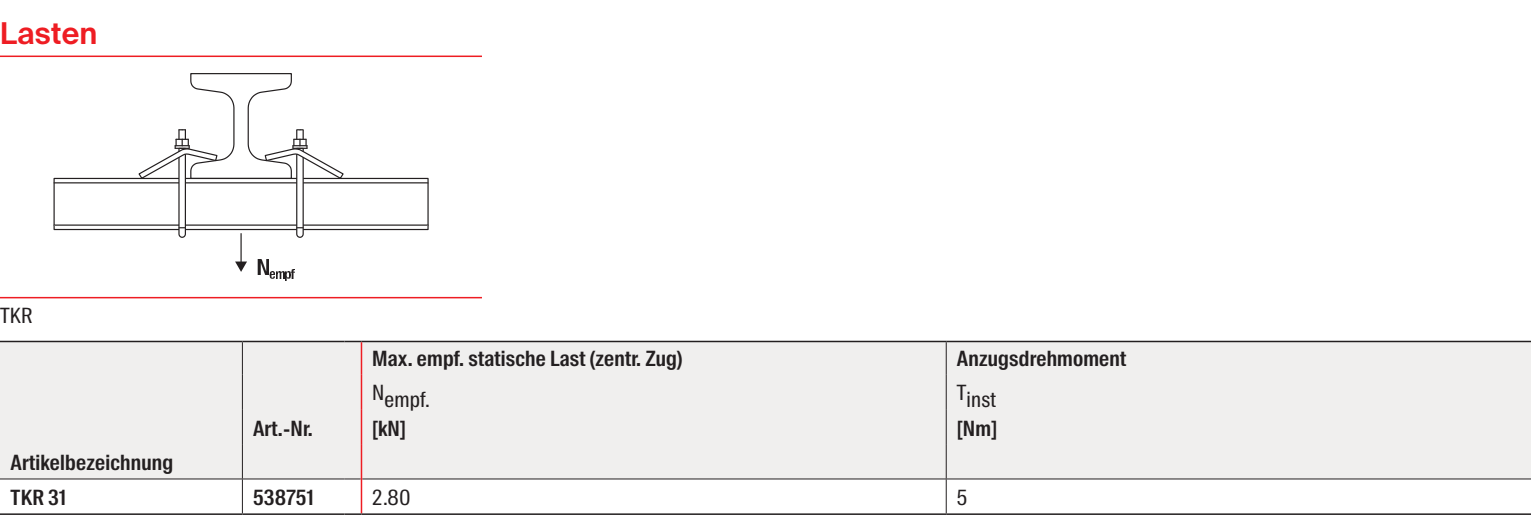
<style>
.page{position:relative;width:1531px;height:528px;background:#fff}
.page>*{position:absolute;margin:0;border:0;box-sizing:border-box;transform-origin:0 0}
.CB_AF_02_SUBHEAD_SB{font:600 30px "fischerstrong";letter-spacing:.005em;color:#ee1d23}
.CB_AF_07_TABELLE_HEA{font:600 21px "fischerstrong Cond";letter-spacing:.01em;color:#231f20}
.CB_AF_07_TABELLE_COP{font:21px "fischerstrong Cond";letter-spacing:.01em;color:#231f20}
.CB_AF_07_TABLE_ITEM{font:600 21px "fischerstrong Cond";letter-spacing:.01em;color:#231f20}
</style>
<div class="page">
<div style="left:0;top:342px;width:1531px;height:136px;background:#f0efee"></div>
<svg style="left:0;top:479px;width:1531px;height:34px"></svg>
<hr style="left:0;top:340px;width:242px;height:2px;background:#231f20">
<hr style="left:242px;top:340px;width:102px;height:2px;background:#231f20">
<svg style="left:344px;top:340px;width:17px;height:2px"></svg>
<hr style="left:361px;top:340px;width:585px;height:2px;background:#231f20">
<hr style="left:946px;top:340px;width:585px;height:2px;background:#231f20">
<hr style="left:0;top:478px;width:242px;height:1px;background:#231f20">
<hr style="left:242px;top:478px;width:102px;height:1px;background:#231f20">
<svg style="left:344px;top:478px;width:17px;height:1px"></svg>
<hr style="left:362px;top:478px;width:584px;height:1px;background:#231f20">
<hr style="left:946px;top:478px;width:585px;height:1px;background:#231f20">
<hr style="left:242px;top:342px;width:1px;height:32px;background:#231f20">
<hr style="left:242px;top:374px;width:1px;height:35px;background:#231f20">
<hr style="left:242px;top:409px;width:1px;height:35px;background:#231f20">
<hr style="left:242px;top:444px;width:1px;height:34px;background:#231f20">
<hr style="left:242px;top:479px;width:1px;height:34px;background:#231f20">
<hr style="left:946px;top:479px;width:1px;height:34px;background:#231f20">
<hr style="left:946px;top:342px;width:1px;height:32px;background:#231f20">
<hr style="left:946px;top:374px;width:1px;height:35px;background:#231f20">
<hr style="left:946px;top:409px;width:1px;height:35px;background:#231f20">
<hr style="left:946px;top:444px;width:1px;height:34px;background:#231f20">
<hr style="left:361px;top:342px;width:1px;height:32px;background:#ee1d23">
<hr style="left:361px;top:374px;width:1px;height:35px;background:#ee1d23">
<hr style="left:361px;top:409px;width:1px;height:35px;background:#ee1d23">
<hr style="left:361px;top:444px;width:1px;height:34px;background:#ee1d23">
<hr style="left:361px;top:478px;width:1px;height:35px;background:#ee1d23">
<hr style="left:0;top:513px;width:242px;height:1px;background:#231f20">
<hr style="left:242px;top:513px;width:102px;height:1px;background:#231f20">
<svg style="left:344px;top:513px;width:17px;height:1px"></svg>
<hr style="left:361px;top:513px;width:585px;height:1px;background:#231f20">
<hr style="left:946px;top:513px;width:585px;height:1px;background:#231f20">
<hr style="left:0;top:55px;width:482px;height:2px;background:#ee1d23">
<hr style="left:0;top:296px;width:482px;height:2px;background:#ee1d23">
<svg style="left:53px;top:73px;width:375px;height:165px"></svg>
<hr style="left:240px;top:233px;width:2px;height:30px;background:#231f20">
<svg style="left:235px;top:261px;width:12px;height:11px"></svg>
<img style="left:258px;top:259px;width:10px;height:15px">
<svg style="left:268px;top:269px;width:26px;height:11px"></svg>
<p class="CB_AF_02_SUBHEAD_SB" style="left:0;top:16px;width:99px">Lasten</p>
<p class="CB_AF_07_TABELLE_COP" style="left:0;top:303px;width:34px">TKR</p>
<p class="CB_AF_07_TABELLE_HEA" style="left:372px;top:346px;width:312px">Max. empf. statische Last (zentr. Zug)</p>
<p class="CB_AF_07_TABELLE_HEA" style="left:957px;top:346px;width:171px">Anzugsdrehmoment</p>
<p class="CB_AF_07_TABELLE_COP" style="left:372px;top:387px;width:59px">Nempf.</p>
<p class="CB_AF_07_TABELLE_COP" style="left:957px;top:387px;width:41px">Tinst</p>
<p class="CB_AF_07_TABELLE_HEA" style="left:253px;top:416px;width:61px">Art.-Nr.</p>
<p class="CB_AF_07_TABELLE_HEA" style="left:372px;top:416px;width:35px">[kN]</p>
<p class="CB_AF_07_TABELLE_HEA" style="left:957px;top:416px;width:42px">[Nm]</p>
<p class="CB_AF_07_TABELLE_HEA" style="left:11px;top:450px;width:164px">Artikelbezeichnung</p>
<p class="CB_AF_07_TABELLE_HEA" style="left:11px;top:484px;width:57px">TKR 31</p>
<p class="CB_AF_07_TABLE_ITEM" style="left:253px;top:484px;width:62px">538751</p>
<p class="CB_AF_07_TABELLE_COP" style="left:372px;top:484px;width:40px">2.80</p>
<p class="CB_AF_07_TABELLE_COP" style="left:957px;top:484px;width:12px">5</p>
</div>
